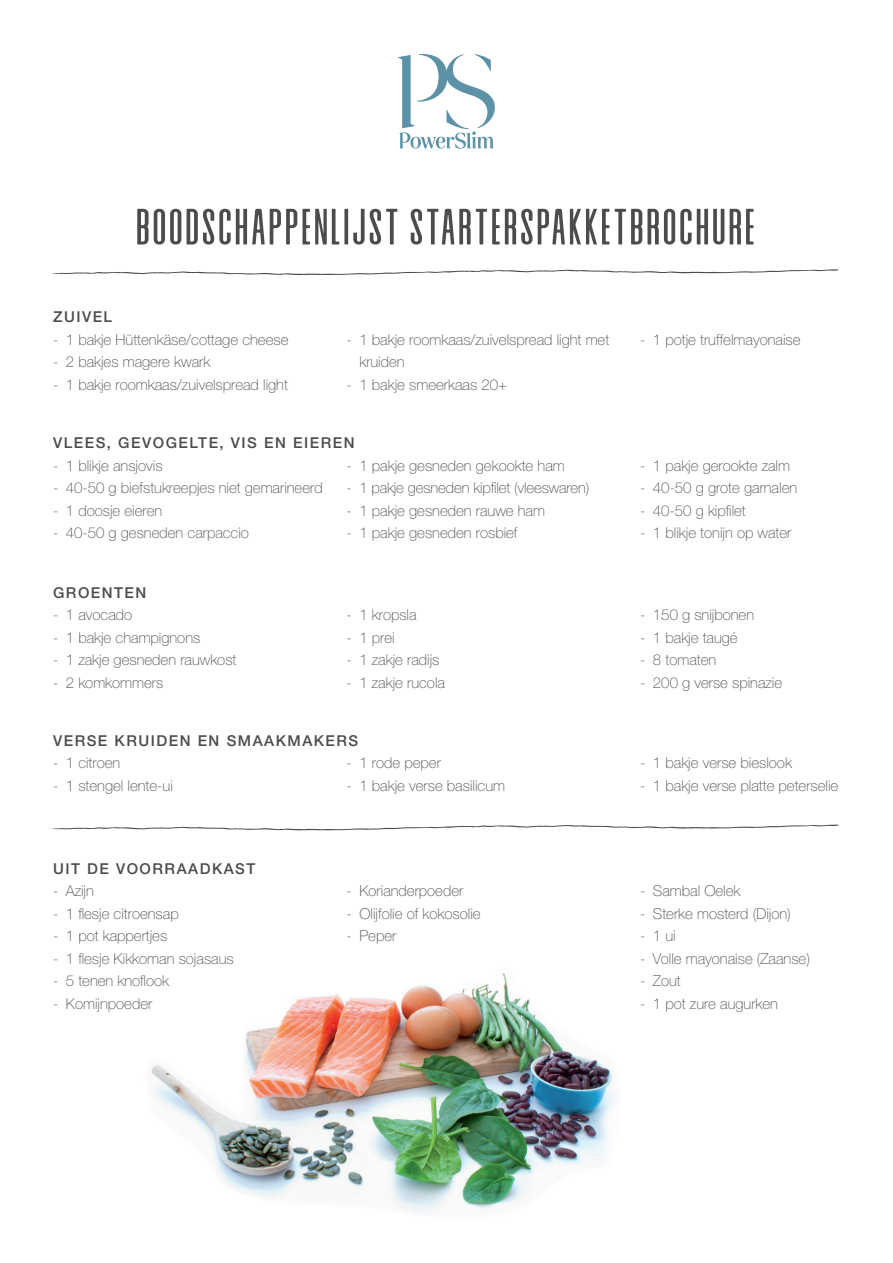
<style>
.page{position:relative;width:893px;height:1263px;background:#fff}
.page>*{position:absolute;margin:0;border:0;box-sizing:border-box;transform-origin:0 0}
.Titel_recept{font:51px "Alvaro Condensed";color:#4b4c4d}
.t1{font:100 15px/22.5px "Helvetica Neue LT Std";color:#4b4c4d}
.t2{font:500 15px "Helvetica Neue LT Std";letter-spacing:.1em;color:#4b4c4d}
</style>
<div class="page">
<img style="left:151px;top:973px;width:464px;height:241px">
<svg style="left:398px;top:54px;width:97px;height:95px"></svg>
<svg style="left:52px;top:269px;width:787px;height:6px"></svg>
<svg style="left:52px;top:824px;width:787px;height:6px"></svg>
<p class="Titel_recept" style="left:135px;top:211px;width:623px">BOODSCHAPPENLIJST STARTERSPAKKETBROCHURE</p>
<p class="t2" style="left:53px;top:308px;width:61px">ZUIVEL</p>
<p class="t1" style="left:53px;top:328px;width:237px">- 1 bakje Hüttenkäse/cottage cheese</p>
<p class="t1" style="left:53px;top:351px;width:159px">- 2 bakjes magere kwark</p>
<p class="t1" style="left:53px;top:373px;width:236px">- 1 bakje roomkaas/zuivelspread light</p>
<p class="t1" style="left:359px;top:328px;width:251px;text-indent:-13px">- 1 bakje roomkaas/zuivelspread light met kruiden</p>
<p class="t1" style="left:347px;top:373px;width:162px">- 1 bakje smeerkaas 20+</p>
<p class="t2" style="left:53px;top:434px;width:303px">VLEES, GEVOGELTE, VIS EN EIEREN</p>
<p class="t1" style="left:53px;top:454px;width:111px">- 1 blikje ansjovis</p>
<p class="t1" style="left:53px;top:477px;width:271px">- 40-50 g biefstukreepjes niet gemarineerd</p>
<p class="t1" style="left:53px;top:499px;width:111px">- 1 doosje eieren</p>
<p class="t1" style="left:53px;top:522px;width:197px">- 40-50 g gesneden carpaccio</p>
<p class="t1" style="left:347px;top:454px;width:220px">- 1 pakje gesneden gekookte ham</p>
<p class="t1" style="left:347px;top:477px;width:244px">- 1 pakje gesneden kipfilet (vleeswaren)</p>
<p class="t1" style="left:347px;top:499px;width:200px">- 1 pakje gesneden rauwe ham</p>
<p class="t1" style="left:347px;top:522px;width:172px">- 1 pakje gesneden rosbief</p>
<p class="t2" style="left:53px;top:583px;width:95px">GROENTEN</p>
<p class="t1" style="left:53px;top:604px;width:81px">- 1 avocado</p>
<p class="t1" style="left:53px;top:626px;width:149px">- 1 bakje champignons</p>
<p class="t1" style="left:53px;top:649px;width:185px">- 1 zakje gesneden rauwkost</p>
<p class="t1" style="left:53px;top:671px;width:112px">- 2 komkommers</p>
<p class="t1" style="left:347px;top:604px;width:72px">- 1 kropsla</p>
<p class="t1" style="left:347px;top:626px;width:50px">- 1 prei</p>
<p class="t1" style="left:347px;top:649px;width:94px">- 1 zakje radijs</p>
<p class="t1" style="left:347px;top:671px;width:100px">- 1 zakje rucola</p>
<p class="t2" style="left:53px;top:731px;width:307px">VERSE KRUIDEN EN SMAAKMAKERS</p>
<p class="t1" style="left:53px;top:751px;width:69px">- 1 citroen</p>
<p class="t1" style="left:53px;top:774px;width:121px">- 1 stengel lente-ui</p>
<p class="t1" style="left:347px;top:751px;width:96px">- 1 rode peper</p>
<p class="t1" style="left:347px;top:774px;width:160px">- 1 bakje verse basilicum</p>
<p class="t2" style="left:53px;top:860px;width:204px">UIT DE VOORRAADKAST</p>
<p class="t1" style="left:53px;top:880px;width:42px">- Azijn</p>
<p class="t1" style="left:53px;top:902px;width:127px">- 1 flesje citroensap</p>
<p class="t1" style="left:53px;top:925px;width:116px">- 1 pot kappertjes</p>
<p class="t1" style="left:53px;top:947px;width:182px">- 1 flesje Kikkoman sojasaus</p>
<p class="t1" style="left:53px;top:970px;width:118px">- 5 tenen knoflook</p>
<p class="t1" style="left:53px;top:992px;width:101px">- Komijnpoeder</p>
<p class="t1" style="left:347px;top:880px;width:118px">- Korianderpoeder</p>
<p class="t1" style="left:347px;top:902px;width:136px">- Olijfolie of kokosolie</p>
<p class="t1" style="left:347px;top:925px;width:51px">- Peper</p>
<p class="t1" style="left:640px;top:328px;width:162px">- 1 potje truffelmayonaise</p>
<p class="t1" style="left:640px;top:454px;width:151px">- 1 pakje gerookte zalm</p>
<p class="t1" style="left:640px;top:477px;width:159px">- 40-50 g grote garnalen</p>
<p class="t1" style="left:640px;top:499px;width:107px">- 40-50 g kipfilet</p>
<p class="t1" style="left:640px;top:522px;width:153px">- 1 blikje tonijn op water</p>
<p class="t1" style="left:640px;top:604px;width:115px">- 150 g snijbonen</p>
<p class="t1" style="left:640px;top:626px;width:99px">- 1 bakje taugé</p>
<p class="t1" style="left:640px;top:649px;width:78px">- 8 tomaten</p>
<p class="t1" style="left:640px;top:671px;width:144px">- 200 g verse spinazie</p>
<p class="t1" style="left:640px;top:751px;width:153px">- 1 bakje verse bieslook</p>
<p class="t1" style="left:640px;top:774px;width:200px">- 1 bakje verse platte peterselie</p>
<p class="t1" style="left:640px;top:880px;width:102px">- Sambal Oelek</p>
<p class="t1" style="left:640px;top:902px;width:152px">- Sterke mosterd (Dijon)</p>
<p class="t1" style="left:640px;top:925px;width:37px">- 1 ui</p>
<p class="t1" style="left:640px;top:947px;width:171px">- Volle mayonaise (Zaanse)</p>
<p class="t1" style="left:640px;top:970px;width:42px">- Zout</p>
<p class="t1" style="left:640px;top:992px;width:139px">- 1 pot zure augurken</p>
</div>
